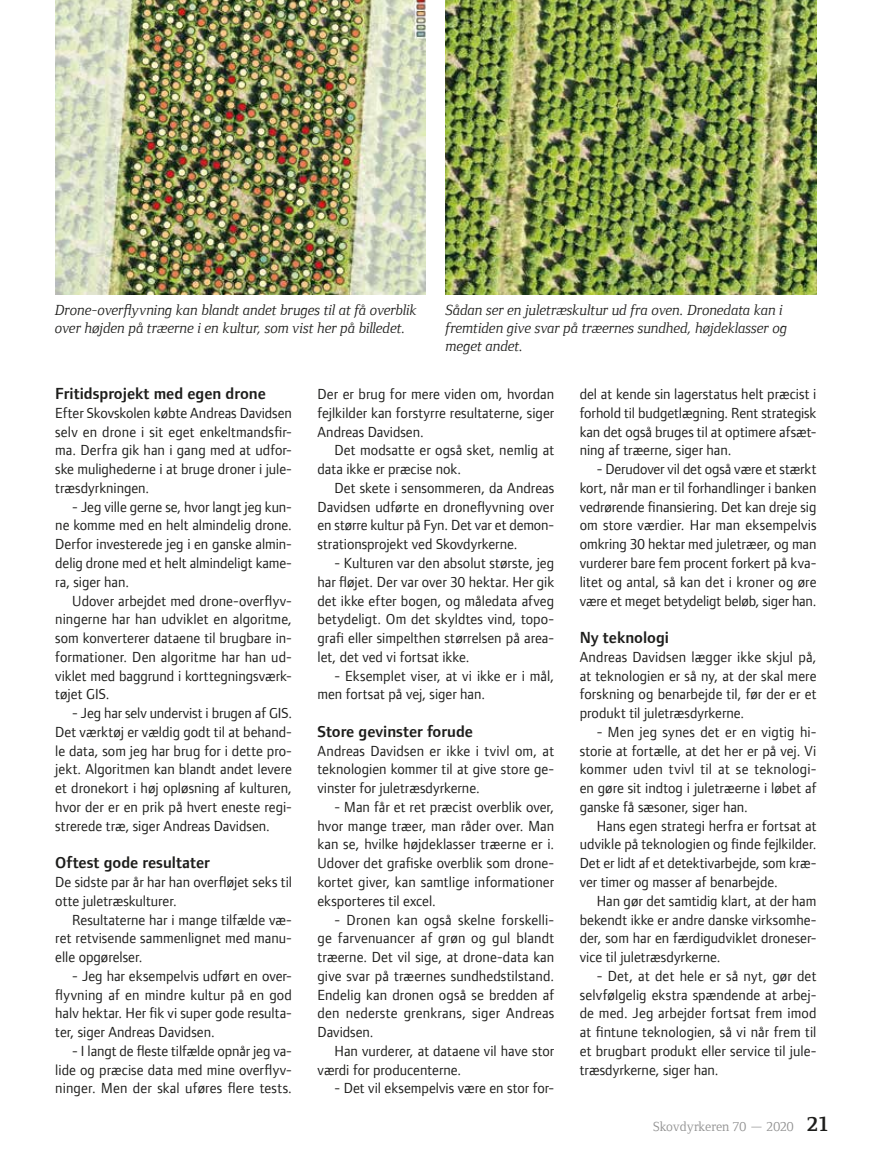
<style>
.page{position:relative;width:893px;height:1149px;background:#fff}
.page>*{position:absolute;margin:0;border:0;box-sizing:border-box;transform-origin:0 0}
.t1{font:600 16.5px "Foundry Form Sans";color:#1d1d1b}
.t2{font:15px/18.8px "Foundry Form Sans";letter-spacing:.005em;color:#1d1d1b;text-align:justify}
.t3{font:italic 15px/18px "Foundry Form Serif";color:#1d1d1b}
.t4{font:13.5px "Foundry Form Serif";color:#909090}
.s1{font-weight:700;font-size:21px;color:#1d1d1b}
</style>
<div class="page">
<img style="left:55px;top:0;width:371px;height:294px">
<img style="left:446px;top:0;width:370px;height:294px">
<p class="t3" style="left:55px;top:301px;width:363px">Drone-overflyvning kan blandt andet bruges til at få overblik over højden på træerne i en kultur, som vist her på billedet.</p>
<p class="t3" style="left:446px;top:301px;width:343px">Sådan ser en juletræskultur ud fra oven. Dronedata kan i fremtiden give svar på træernes sundhed, højdeklasser og meget andet.</p>
<p class="t1" style="left:55px;top:384px;width:212px">Fritidsprojekt med egen drone</p>
<p class="t2" style="left:55px;top:403px;width:238px">Efter Skovskolen købte Andreas Davidsen selv en drone i sit eget enkeltmandsfir&shy;ma. Derfra gik han i gang med at udfor&shy;ske mulighederne i at bruge droner i jule&shy;træsdyrkningen.</p>
<p class="t2" style="left:55px;top:497px;width:238px;text-indent:17px">- Jeg ville gerne se, hvor langt jeg kun&shy;ne komme med en helt almindelig drone.<br>Derfor investerede jeg i en ganske almin&shy;delig drone med et helt almindeligt kame&shy;ra, siger han.</p>
<p class="t2" style="left:55px;top:591px;width:238px;text-indent:17px">Udover arbejdet med drone-overflyv&shy;ningerne har han udviklet en algoritme, som konverterer dataene til brugbare in&shy;formationer. Den algoritme har han ud&shy;viklet med baggrund i korttegningsværk&shy;tøjet GIS.</p>
<p class="t2" style="left:55px;top:703px;width:238px;text-indent:17px">- Jeg har selv undervist i brugen af GIS.<br>Det værktøj er vældig godt til at behand&shy;le data, som jeg har brug for i dette pro&shy;jekt. Algoritmen kan blandt andet levere et dronekort i høj opløsning af kulturen, hvor der er en prik på hvert eneste regi&shy;strerede træ, siger Andreas Davidsen.</p>
<p class="t1" style="left:55px;top:853px;width:156px">Oftest gode resultater</p>
<p class="t2" style="left:55px;top:872px;width:238px">De sidste par år har han overfløjet seks til otte juletræskulturer.</p>
<p class="t2" style="left:55px;top:909px;width:238px;text-indent:17px">Resultaterne har i mange tilfælde væ&shy;ret retvisende sammenlignet med manu&shy;elle opgørelser.</p>
<p class="t2" style="left:55px;top:966px;width:238px;text-indent:17px">- Jeg har eksempelvis udført en over&shy;flyvning af en mindre kultur på en god halv hektar. Her fik vi super gode resulta&shy;ter, siger Andreas Davidsen.</p>
<p class="t2" style="left:55px;top:1041px;width:238px;text-indent:17px">- I langt de fleste tilfælde opnår jeg va&shy;lide og præcise data med mine overflyv&shy;ninger. Men der skal uføres flere tests.</p>
<p class="t2" style="left:317px;top:384px;width:238px">Der er brug for mere viden om, hvordan fejlkilder kan forstyrre resultaterne, siger Andreas Davidsen.</p>
<p class="t2" style="left:317px;top:441px;width:238px;text-indent:17px">Det modsatte er også sket, nemlig at data ikke er præcise nok.</p>
<p class="t2" style="left:317px;top:478px;width:238px;text-indent:17px">Det skete i sensommeren, da Andreas Davidsen udførte en droneflyvning over en større kultur på Fyn. Det var et demon&shy;strationsprojekt ved Skovdyrkerne.</p>
<p class="t2" style="left:317px;top:553px;width:238px;text-indent:17px">- Kulturen var den absolut største, jeg har fløjet. Der var over 30 hektar. Her gik det ikke efter bogen, og måledata afveg betydeligt. Om det skyldtes vind, topo&shy;grafi eller simpelthen størrelsen på area&shy;let, det ved vi fortsat ikke.</p>
<p class="t2" style="left:317px;top:666px;width:238px;text-indent:17px">- Eksemplet viser, at vi ikke er i mål, men fortsat på vej, siger han.</p>
<p class="t1" style="left:317px;top:722px;width:157px">Store gevinster forude</p>
<p class="t2" style="left:317px;top:741px;width:238px">Andreas Davidsen er ikke i tvivl om, at teknologien kommer til at give store ge&shy;vinster for juletræsdyrkerne.</p>
<p class="t2" style="left:317px;top:797px;width:238px;text-indent:17px">- Man får et ret præcist overblik over, hvor mange træer, man råder over. Man kan se, hvilke højdeklasser træerne er i.<br>Udover det grafiske overblik som drone&shy;kortet giver, kan samtlige informationer eksporteres til excel.</p>
<p class="t2" style="left:317px;top:909px;width:238px;text-indent:17px">- Dronen kan også skelne forskelli&shy;ge farvenuancer af grøn og gul blandt træerne. Det vil sige, at drone-data kan give svar på træernes sundhedstilstand.<br>Endelig kan dronen også se bredden af den nederste grenkrans, siger Andreas Davidsen.</p>
<p class="t2" style="left:317px;top:1041px;width:238px;text-indent:17px">Han vurderer, at dataene vil have stor værdi for producenterne.</p>
<p class="t2" style="left:334px;top:1078px;width:221px">- Det vil eksempelvis være en stor for-</p>
<p class="t2" style="left:580px;top:384px;width:238px">del at kende sin lagerstatus helt præcist i forhold til budgetlægning. Rent strategisk kan det også bruges til at optimere afsæt&shy;ning af træerne, siger han.</p>
<p class="t2" style="left:580px;top:459px;width:238px;text-indent:17px">- Derudover vil det også være et stærkt kort, når man er til forhandlinger i banken vedrørende finansiering. Det kan dreje sig om store værdier. Har man eksempelvis omkring 30 hektar med juletræer, og man vurderer bare fem procent forkert på kva&shy;litet og antal, så kan det i kroner og øre være et meget betydeligt beløb, siger han.</p>
<p class="t1" style="left:580px;top:628px;width:91px">Ny teknologi</p>
<p class="t2" style="left:580px;top:647px;width:238px">Andreas Davidsen lægger ikke skjul på, at teknologien er så ny, at der skal mere forskning og benarbejde til, før der er et produkt til juletræsdyrkerne.</p>
<p class="t2" style="left:580px;top:722px;width:238px;text-indent:17px">- Men jeg synes det er en vigtig hi&shy;storie at fortælle, at det her er på vej. Vi kommer uden tvivl til at se teknologi&shy;en gøre sit indtog i juletræerne i løbet af ganske få sæsoner, siger han.</p>
<p class="t2" style="left:580px;top:816px;width:238px;text-indent:17px">Hans egen strategi herfra er fortsat at udvikle på teknologien og finde fejlkilder.<br>Det er lidt af et detektivarbejde, som kræ&shy;ver timer og masser af benarbejde.</p>
<p class="t2" style="left:580px;top:891px;width:238px;text-indent:17px">Han gør det samtidig klart, at der ham bekendt ikke er andre danske virksomhe&shy;der, som har en færdigudviklet droneser&shy;vice til juletræsdyrkerne.</p>
<p class="t2" style="left:580px;top:966px;width:238px;text-indent:17px">- Det, at det hele er så nyt, gør det selvfølgelig ekstra spændende at arbej&shy;de med. Jeg arbejder fortsat frem imod at fintune teknologien, så vi når frem til et brugbart produkt eller service til jule&shy;træsdyrkerne, siger han.</p>
<p class="t4" style="left:653px;top:1118px;width:178px">Skovdyrkeren 70 — 2020 <span class="s1">21</span></p>
</div>
